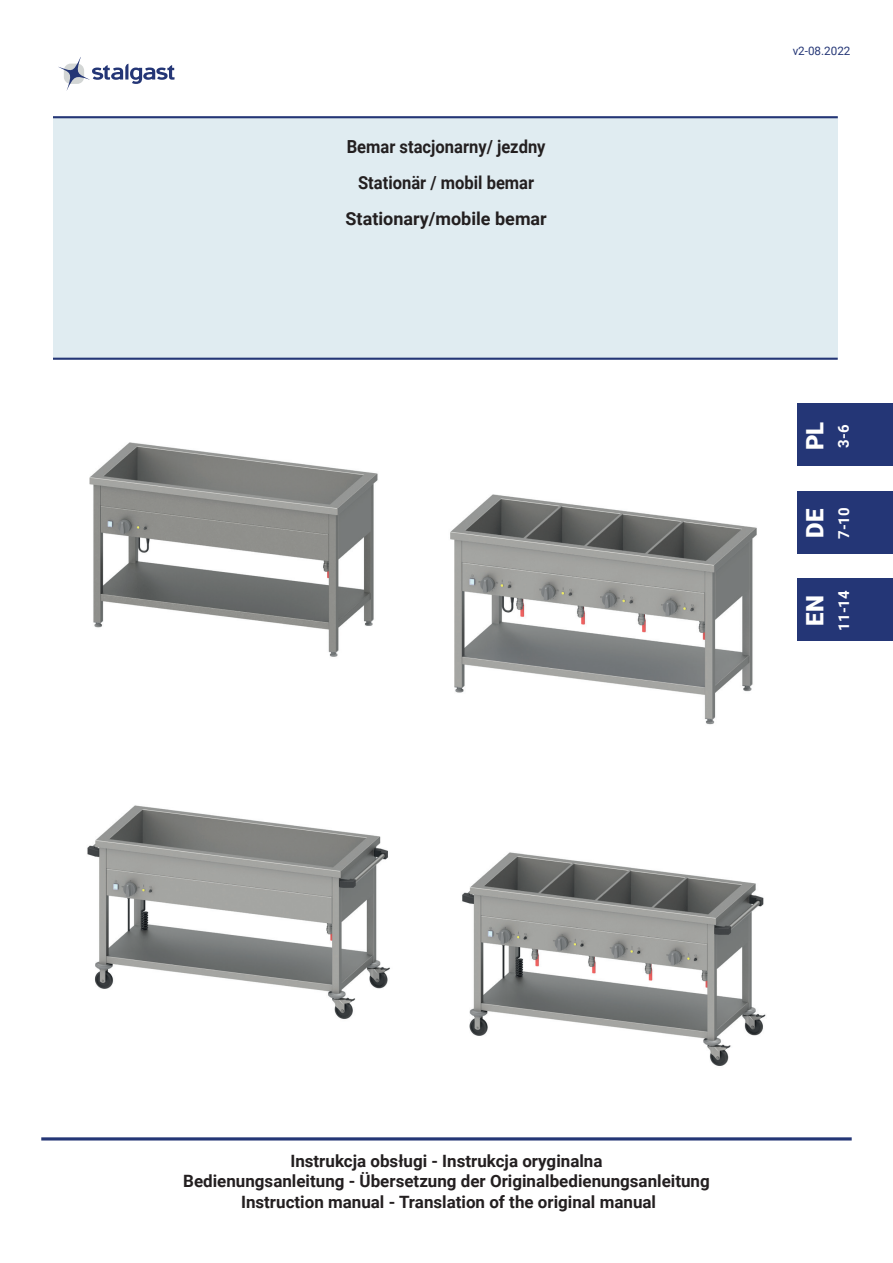
<style>
.page{position:relative;width:893px;height:1263px;background:#fff}
.page>*{position:absolute;margin:0;border:0;box-sizing:border-box;transform-origin:0 0}
.t1{font:900 24px "Roboto";color:#fff}
.t2{font:700 18px/36px "Roboto";color:#231f20;text-align:center;scale:.92 1}
.t3{font:700 16.95px/20.4px "Roboto";color:#231f20;text-align:center}
.t4{font:700 15px "Roboto";color:#fff}
.t5{font:11.7px "Roboto";color:#243676}
</style>
<div class="page">
<div style="left:53px;top:118px;width:785px;height:241px;background:#e0ecf1"></div>
<hr style="left:41px;top:1137px;width:811px;height:3px;background:#243676">
<hr style="left:53px;top:116px;width:785px;height:2px;background:#243676">
<hr style="left:53px;top:358px;width:785px;height:2px;background:#243676">
<div style="left:798px;top:404px;width:95px;height:62px;background:#243676"></div>
<div style="left:798px;top:491px;width:95px;height:62px;background:#243676"></div>
<div style="left:798px;top:578px;width:95px;height:62px;background:#243676"></div>
<svg style="left:58px;top:57px;width:117px;height:34px"></svg>
<img style="left:89px;top:442px;width:289px;height:215px">
<img style="left:450px;top:494px;width:307px;height:231px">
<img style="left:87px;top:805px;width:303px;height:214px">
<img style="left:462px;top:852px;width:304px;height:214px">
<p class="t2" style="left:346px;top:128px;width:220px">Bemar stacjonarny/ jezdny<br>Stationär / mobil bemar<br>Stationary/mobile bemar</p>
<p class="t5" style="left:793px;top:42px;width:59px">v2-08.2022</p>
<h1 class="t1" style="left:798px;top:450px;width:30px;rotate:-90deg">PL</h1>
<p class="t4" style="left:833px;top:448px;width:25px;rotate:-90deg">3-6</p>
<h1 class="t1" style="left:798px;top:538px;width:30px;rotate:-90deg">DE</h1>
<p class="t4" style="left:833px;top:539px;width:33px;rotate:-90deg">7-10</p>
<h1 class="t1" style="left:798px;top:626px;width:32px;rotate:-90deg">EN</h1>
<p class="t4" style="left:833px;top:631px;width:42px;rotate:-90deg">11-14</p>
<p class="t3" style="left:183px;top:1150px;width:528px">Instrukcja obsługi - Instrukcja oryginalna<br>Bedienungsanleitung - Übersetzung der Originalbedienungsanleitung<br>Instruction manual - Translation of the original manual</p>
</div>
